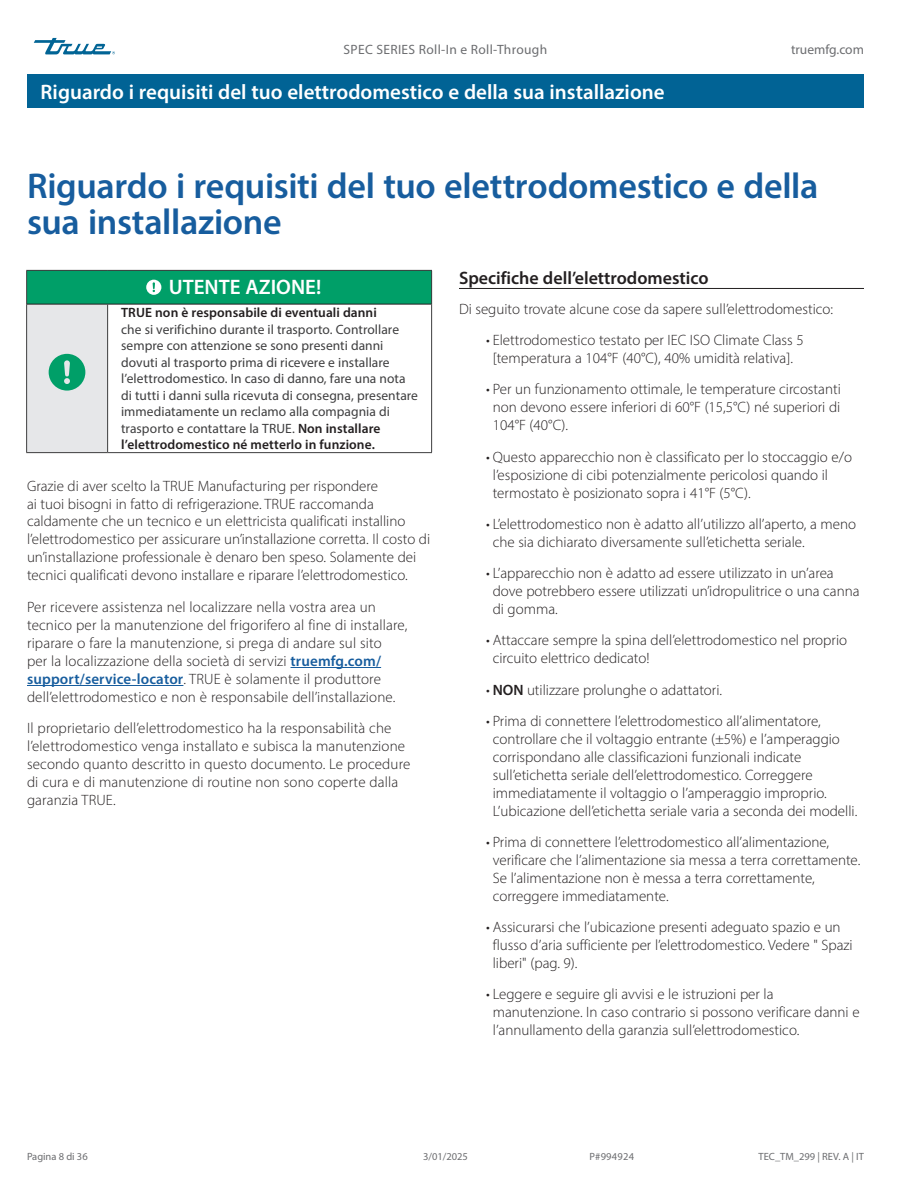
<style>
.page{position:relative;width:918px;height:1188px;background:#fff}
.page>*{position:absolute;margin:0;border:0;box-sizing:border-box;transform-origin:0 0}
.Table_text{font:600 36px/36px "Myriad Pro";letter-spacing:-.01em;color:#175d9e}
.Title_bar_Page_header{font:600 21px "Myriad Pro";color:#fff}
.Table_title_bar{font:600 21px "Myriad Pro";color:#fff}
.Subhead_underscore_H1{font:600 18px "Myriad Pro";color:#231f20}
.Body_Text_light_Normal{font:300 15px/18px "Myriad Pro";color:#231f20}
.Table_text-2{font:13.5px/16.5px "Myriad Pro";color:#3e3e3f}
.t1{font:13.5px "Myriad Pro";letter-spacing:.025em;color:#6c6d70}
.t2{font:13.5px "Myriad Pro";color:#6c6d70}
.t3{font:10.5px "Myriad Pro";color:#6c6d70}
.s1{font-weight:600;color:#231f20}
.s2{font-weight:600;color:#175d9e}
.s3{font-weight:600}
</style>
<div class="page">
<svg style="left:34px;top:38px;width:81px;height:16px"></svg>
<hr style="left:459px;top:288px;width:405px;height:1px;background:#231f20">
<hr style="left:291px;top:667px;width:90px;height:1px;background:#175d9e">
<hr style="left:27px;top:685px;width:156px;height:1px;background:#175d9e">
<div style="left:27px;top:74px;width:837px;height:34px;background:#016395"></div>
<div style="left:27px;top:270px;width:405px;height:34px;background:#009f68"></div>
<div style="left:27px;top:304px;width:81px;height:149px;background:#e6e7e9"></div>
<hr style="left:26px;top:270px;width:82px;height:1px;background:#3e3e3f">
<hr style="left:26px;top:271px;width:1px;height:33px;background:#3e3e3f">
<hr style="left:108px;top:270px;width:324px;height:1px;background:#3e3e3f">
<hr style="left:431px;top:271px;width:1px;height:33px;background:#3e3e3f">
<hr style="left:26px;top:304px;width:1px;height:148px;background:#3e3e3f">
<hr style="left:107px;top:304px;width:1px;height:148px;background:#3e3e3f">
<hr style="left:431px;top:304px;width:1px;height:148px;background:#3e3e3f">
<hr style="left:26px;top:452px;width:82px;height:1px;background:#3e3e3f">
<hr style="left:108px;top:452px;width:324px;height:1px;background:#3e3e3f">
<hr style="left:27px;top:304px;width:81px;height:1px;background:#231f20">
<hr style="left:108px;top:304px;width:323px;height:1px;background:#231f20">
<svg style="left:146px;top:280px;width:15px;height:15px"></svg>
<svg style="left:49px;top:354px;width:36px;height:37px"></svg>
<p class="t1" style="left:344px;top:42px;width:205px">SPEC SERIES Roll-In e Roll-Through</p>
<p class="t2" style="left:791px;top:42px;width:74px">truemfg.com</p>
<p class="Title_bar_Page_header" style="left:40px;top:79px;width:626px">Riguardo i requisiti del tuo elettrodomestico e della sua installazione</p>
<p class="Table_text" style="left:27px;top:167px;width:793px">Riguardo i requisiti del tuo elettrodomestico e della sua installazione</p>
<p class="Table_title_bar" style="left:169px;top:274px;width:154px">UTENTE AZIONE!</p>
<p class="Table_text-2" style="left:121px;top:304px;width:298px"><span class="s1">TRUE non è responsabile di eventuali danni<br></span>che si verifichino durante il trasporto. Controllare sempre con attenzione se sono presenti danni dovuti al trasporto prima di ricevere e installare l’elettrodomestico. In caso di danno, fare una nota di tutti i danni sulla ricevuta di consegna, presentare immediatamente un reclamo alla compagnia di trasporto e contattare la TRUE. <span class="s1">Non installare l’elettrodomestico né metterlo in funzione.</span></p>
<p class="Body_Text_light_Normal" style="left:27px;top:476px;width:405px">Grazie di aver scelto la TRUE Manufacturing per rispondere<br>ai tuoi bisogni in fatto di refrigerazione. TRUE raccomanda caldamente che un tecnico e un elettricista qualificati installino l’elettrodomestico per assicurare un’installazione corretta. Il costo di un’installazione professionale è denaro ben speso. Solamente dei tecnici qualificati devono installare e riparare l’elettrodomestico.</p>
<p class="Body_Text_light_Normal" style="left:27px;top:598px;width:382px">Per ricevere assistenza nel localizzare nella vostra area un tecnico per la manutenzione del frigorifero al fine di installare, riparare o fare la manutenzione, si prega di andare sul sito<br>per la localizzazione della società di servizi <span class="s2">truemfg.com/ support/service-locator</span>. TRUE è solamente il produttore dell’elettrodomestico e non è responsabile dell’installazione.</p>
<p class="Body_Text_light_Normal" style="left:27px;top:719px;width:385px">Il proprietario dell’elettrodomestico ha la responsabilità che l’elettrodomestico venga installato e subisca la manutenzione secondo quanto descritto in questo documento. Le procedure di cura e di manutenzione di routine non sono coperte dalla garanzia TRUE.</p>
<p class="Subhead_underscore_H1" style="left:459px;top:266px;width:251px">Specifiche dell’elettrodomestico</p>
<p class="Body_Text_light_Normal" style="left:459px;top:300px;width:376px">Di seguito trovate alcune cose da sapere sull’elettrodomestico:</p>
<p class="Body_Text_light_Normal" style="left:486px;top:331px;width:319px;text-align:center">• Elettrodomestico testato per IEC ISO Climate Class 5 [temperatura a 104°F (40°C), 40% umidità relativa].</p>
<p class="Body_Text_light_Normal" style="left:493px;top:380px;width:350px;text-align:justify;text-indent:-7px">• Per un funzionamento ottimale, le temperature circostanti non devono essere inferiori di 60°F (15,5°C) né superiori di 104°F (40°C).</p>
<p class="Body_Text_light_Normal" style="left:493px;top:447px;width:361px;text-indent:-7px">• Questo apparecchio non è classificato per lo stoccaggio e/o l’esposizione di cibi potenzialmente pericolosi quando il termostato è posizionato sopra i 41°F (5°C).</p>
<p class="Body_Text_light_Normal" style="left:493px;top:515px;width:365px;text-indent:-7px">• L’elettrodomestico non è adatto all’utilizzo all’aperto, a meno che sia dichiarato diversamente sull’etichetta seriale.</p>
<p class="Body_Text_light_Normal" style="left:493px;top:564px;width:368px;text-indent:-7px">• L’apparecchio non è adatto ad essere utilizzato in un’area dove potrebbero essere utilizzati un’idropulitrice o una canna di gomma.</p>
<p class="Body_Text_light_Normal" style="left:493px;top:631px;width:356px;text-indent:-7px">• Attaccare sempre la spina dell’elettrodomestico nel proprio circuito elettrico dedicato!</p>
<p class="Body_Text_light_Normal" style="left:486px;top:680px;width:238px">• <span class="s3">NON</span> utilizzare prolunghe o adattatori.</p>
<p class="Body_Text_light_Normal" style="left:493px;top:712px;width:366px;text-indent:-7px">• Prima di connettere l’elettrodomestico all’alimentatore, controllare che il voltaggio entrante (±5%) e l’amperaggio corrispondano alle classificazioni funzionali indicate sull’etichetta seriale dell’elettrodomestico. Correggere immediatamente il voltaggio o l’amperaggio improprio.<br>L’ubicazione dell’etichetta seriale varia a seconda dei modelli.</p>
<p class="Body_Text_light_Normal" style="left:493px;top:833px;width:369px;text-indent:-7px">• Prima di connettere l’elettrodomestico all’alimentazione, verificare che l’alimentazione sia messa a terra correttamente.<br>Se l’alimentazione non è messa a terra correttamente, correggere immediatamente.</p>
<p class="Body_Text_light_Normal" style="left:493px;top:918px;width:362px;text-indent:-7px">• Assicurarsi che l’ubicazione presenti adeguato spazio e un flusso d’aria sufficiente per l’elettrodomestico. Vedere " Spazi liberi" (pag. 9).</p>
<p class="Body_Text_light_Normal" style="left:493px;top:985px;width:368px;text-indent:-7px">• Leggere e seguire gli avvisi e le istruzioni per la manutenzione. In caso contrario si possono verificare danni e l’annullamento della garanzia sull’elettrodomestico.</p>
<p class="t3" style="left:27px;top:1150px;width:62px">Pagina 8 di 36</p>
<p class="t3" style="left:423px;top:1150px;width:46px">3/01/2025</p>
<p class="t3" style="left:589px;top:1150px;width:46px">P#994924</p>
<p class="t3" style="left:759px;top:1150px;width:107px">TEC_TM_299 | REV. A | IT</p>
</div>
